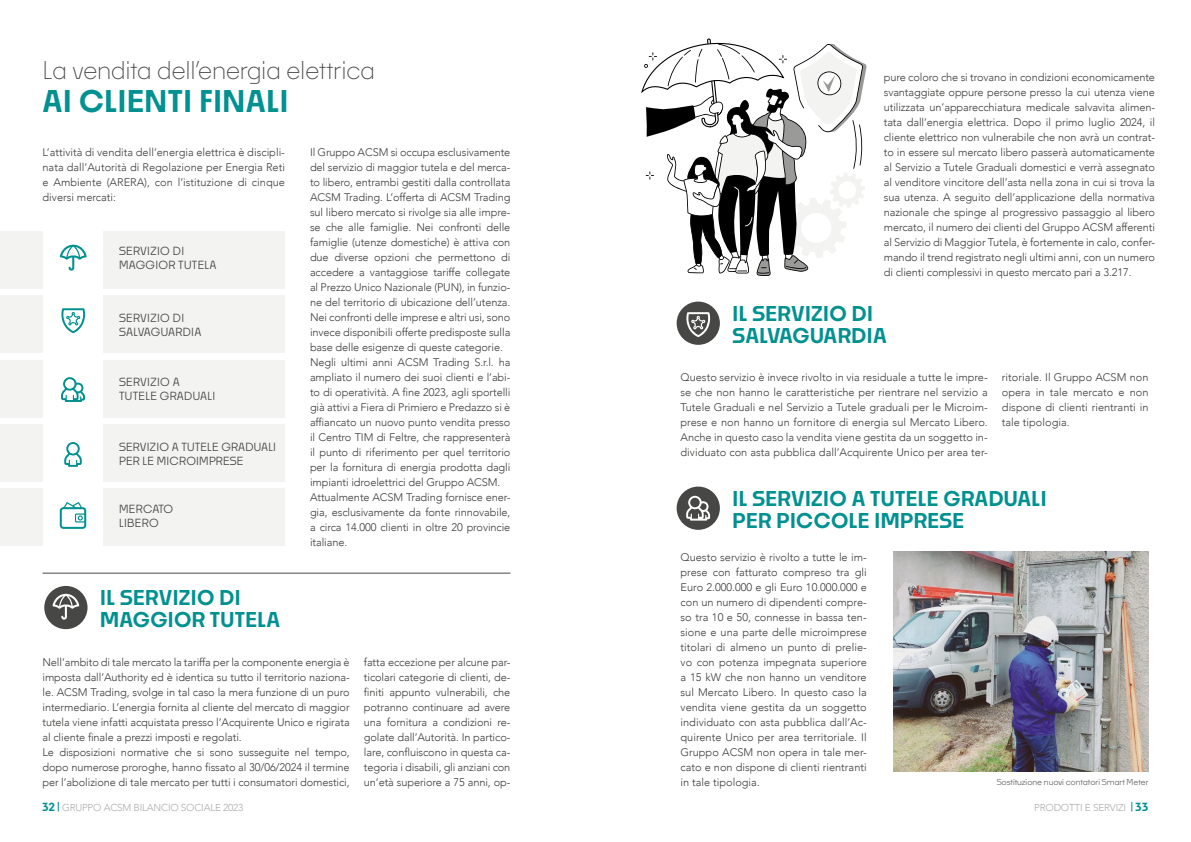
<style>
.page{position:relative;width:1191px;height:842px;background:#fff}
.page>*{position:absolute;margin:0;border:0;box-sizing:border-box;transform-origin:0 0}
.t1{font:600 29.3px "Noka";letter-spacing:.02em;color:#009190}
.t2{font:300 24px "Noka";letter-spacing:.01em;color:#474746}
.t3{font:600 20px/22px "Noka";letter-spacing:.02em;color:#009190}
.t4{font:300 11px/15px "Avenir";letter-spacing:-.01em;color:#3c3c3b;text-align:justify}
.t5{font:500 11px/14px "Noka";letter-spacing:.03em;color:#474746}
.t6{font:300 10px "Avenir";letter-spacing:-.02em;color:#acacac}
.t7{font:500 8px "Noka";color:#706f6f}
.s1{font-family:"Noka";font-weight:600;font-size:11px;color:#009190}
</style>
<div class="page">
<div style="left:0;top:231px;width:43px;height:58px;background:#f3f3f2"></div>
<div style="left:104px;top:231px;width:181px;height:58px;background:#f3f3f2"></div>
<div style="left:0;top:360px;width:43px;height:57px;background:#f3f3f2"></div>
<div style="left:104px;top:360px;width:181px;height:57px;background:#f3f3f2"></div>
<div style="left:0;top:295px;width:43px;height:58px;background:#f3f3f2"></div>
<div style="left:104px;top:295px;width:181px;height:58px;background:#f3f3f2"></div>
<div style="left:0;top:424px;width:43px;height:58px;background:#f3f3f2"></div>
<div style="left:104px;top:424px;width:181px;height:58px;background:#f3f3f2"></div>
<div style="left:0;top:488px;width:43px;height:58px;background:#f3f3f2"></div>
<div style="left:104px;top:488px;width:181px;height:58px;background:#f3f3f2"></div>
<svg style="left:60px;top:502px;width:26px;height:27px"></svg>
<svg style="left:60px;top:245px;width:27px;height:26px"></svg>
<svg style="left:61px;top:308px;width:24px;height:25px"></svg>
<svg style="left:64px;top:442px;width:18px;height:25px"></svg>
<svg style="left:61px;top:377px;width:24px;height:25px"></svg>
<hr style="left:43px;top:573px;width:467px;height:1px;background:#474746">
<div style="left:44px;top:586px;width:43px;height:43px;background:#474746;border-radius:50%"></div>
<div style="left:676px;top:302px;width:44px;height:43px;background:#474746;border-radius:50%"></div>
<div style="left:676px;top:487px;width:44px;height:43px;background:#474746;border-radius:50%"></div>
<svg style="left:53px;top:594px;width:26px;height:26px"></svg>
<img style="left:893px;top:551px;width:255px;height:220px">
<svg style="left:686px;top:312px;width:24px;height:25px"></svg>
<svg style="left:686px;top:496px;width:24px;height:25px"></svg>
<svg style="left:641px;top:38px;width:225px;height:238px"></svg>
<h2 class="t2" style="left:43px;top:55px;width:334px">La vendita dell’energia elettrica</h2>
<h1 class="t1" style="left:43px;top:83px;width:247px">AI CLIENTI FINALI</h1>
<p class="t4" style="left:43px;top:145px;width:244px">L’attività di vendita dell’energia elettrica è discipli&shy;nata dall’Autorità di Regolazione per Energia Reti e Ambiente (ARERA), con l’istituzione di cinque diversi mercati:</p>
<p class="t4" style="left:310px;top:145px;width:202px;text-align:left">Il Gruppo ACSM si occupa esclusivamente del servizio di maggior tutela e del merca&shy;to libero, entrambi gestiti dalla controllata ACSM Trading. L’offerta di ACSM Trading sul libero mercato si rivolge sia alle impre&shy;se che alle famiglie. Nei confronti delle famiglie (utenze domestiche) è attiva con due diverse opzioni che permettono di accedere a vantaggiose tariffe collegate al Prezzo Unico Nazionale (PUN), in funzio&shy;ne del territorio di ubicazione dell’utenza.<br>Nei confronti delle imprese e altri usi, sono invece disponibili offerte predisposte sulla base delle esigenze di queste categorie.<br>Negli ultimi anni ACSM Trading S.r.l. ha ampliato il numero dei suoi clienti e l’abi&shy;to di operatività. A fine 2023, agli sportelli già attivi a Fiera di Primiero e Predazzo si è affiancato un nuovo punto vendita presso il Centro TIM di Feltre, che rappresenterà il punto di riferimento per quel territorio per la fornitura di energia prodotta dagli impianti idroelettrici del Gruppo ACSM.<br>Attualmente ACSM Trading fornisce ener&shy;gia, esclusivamente da fonte rinnovabile, a circa 14.000 clienti in oltre 20 provincie italiane.</p>
<p class="t5" style="left:119px;top:244px;width:99px">SERVIZIO DI<br>MAGGIOR TUTELA</p>
<p class="t5" style="left:119px;top:310px;width:84px">SERVIZIO DI<br>SALVAGUARDIA</p>
<p class="t5" style="left:119px;top:375px;width:98px">SERVIZIO A<br>TUTELE GRADUALI</p>
<p class="t5" style="left:119px;top:440px;width:158px">SERVIZIO A TUTELE GRADUALI<br>PER LE MICROIMPRESE</p>
<p class="t5" style="left:119px;top:502px;width:56px">MERCATO<br>LIBERO</p>
<h3 class="t3" style="left:100px;top:586px;width:181px">IL SERVIZIO DI<br>MAGGIOR TUTELA</h3>
<p class="t4" style="left:43px;top:655px;width:309px;text-align:left">Nell’ambito di tale mercato la tariffa per la componente energia è imposta dall’Authority ed è identica su tutto il territorio naziona&shy;le. ACSM Trading, svolge in tal caso la mera funzione di un puro intermediario. L’energia fornita al cliente del mercato di maggior tutela viene infatti acquistata presso l’Acquirente Unico e rigirata al cliente finale a prezzi imposti e regolati.<br>Le disposizioni normative che si sono susseguite nel tempo, dopo numerose proroghe, hanno fissato al 30/06/2024 il termine per l’abolizione di tale mercato per tutti i consumatori domestici,</p>
<p class="t4" style="left:364px;top:655px;width:148px">fatta eccezione per alcune par&shy;ticolari categorie di clienti, de&shy;finiti appunto vulnerabili, che potranno continuare ad avere una fornitura a condizioni re&shy;golate dall’Autorità. In partico&shy;lare, confluiscono in questa ca&shy;tegoria i disabili, gli anziani con un’età superiore a 75 anni, op-</p>
<p class="t4" style="left:883px;top:70px;width:273px">pure coloro che si trovano in condizioni economicamente svantaggiate oppure persone presso la cui utenza viene utilizzata un’apparecchiatura medicale salvavita alimen&shy;tata dall’energia elettrica. Dopo il primo luglio 2024, il cliente elettrico non vulnerabile che non avrà un contrat&shy;to in essere sul mercato libero passerà automaticamente al Servizio a Tutele Graduali domestici e verrà assegnato al venditore vincitore dell’asta nella zona in cui si trova la sua utenza. A seguito dell’applicazione della normativa nazionale che spinge al progressivo passaggio al libero mercato, il numero dei clienti del Gruppo ACSM afferenti al Servizio di Maggior Tutela, è fortemente in calo, confer&shy;mando il trend registrato negli ultimi anni, con un numero di clienti complessivi in questo mercato pari a 3.217.</p>
<h3 class="t3" style="left:732px;top:302px;width:156px">IL SERVIZIO DI<br>SALVAGUARDIA</h3>
<p class="t4" style="left:680px;top:370px;width:309px">Questo servizio è invece rivolto in via residuale a tutte le impre&shy;se che non hanno le caratteristiche per rientrare nel servizio a Tutele Graduali e nel Servizio a Tutele graduali per le Microim&shy;prese e non hanno un fornitore di energia sul Mercato Libero.<br>Anche in questo caso la vendita viene gestita da un soggetto in&shy;dividuato con asta pubblica dall’Acquirente Unico per area ter-</p>
<p class="t4" style="left:1002px;top:370px;width:148px">ritoriale. Il Gruppo ACSM non opera in tale mercato e non dispone di clienti rientranti in tale tipologia.</p>
<h3 class="t3" style="left:732px;top:487px;width:315px">IL SERVIZIO A TUTELE GRADUALI<br>PER PICCOLE IMPRESE</h3>
<p class="t4" style="left:680px;top:550px;width:188px">Questo servizio è rivolto a tutte le im&shy;prese con fatturato compreso tra gli Euro 2.000.000 e gli Euro 10.000.000 e con un numero di dipendenti compre&shy;so tra 10 e 50, connesse in bassa ten&shy;sione e una parte delle microimprese titolari di almeno un punto di prelie&shy;vo con potenza impegnata superiore a 15 kW che non hanno un venditore sul Mercato Libero. In questo caso la vendita viene gestita da un soggetto individuato con asta pubblica dall’Ac&shy;quirente Unico per area territoriale. Il Gruppo ACSM non opera in tale mer&shy;cato e non dispone di clienti rientranti in tale tipologia.</p>
<p class="t7" style="left:996px;top:777px;width:153px">Sostituzione nuovi contatori Smart Meter</p>
<p class="t6" style="left:42px;top:801px;width:203px"><span class="s1">32</span> GRUPPO ACSM BILANCIO SOCIALE 2023</p>
<p class="t6" style="left:1034px;top:801px;width:116px">PRODOTTI E SERVIZI <span class="s1">33</span></p>
</div>
